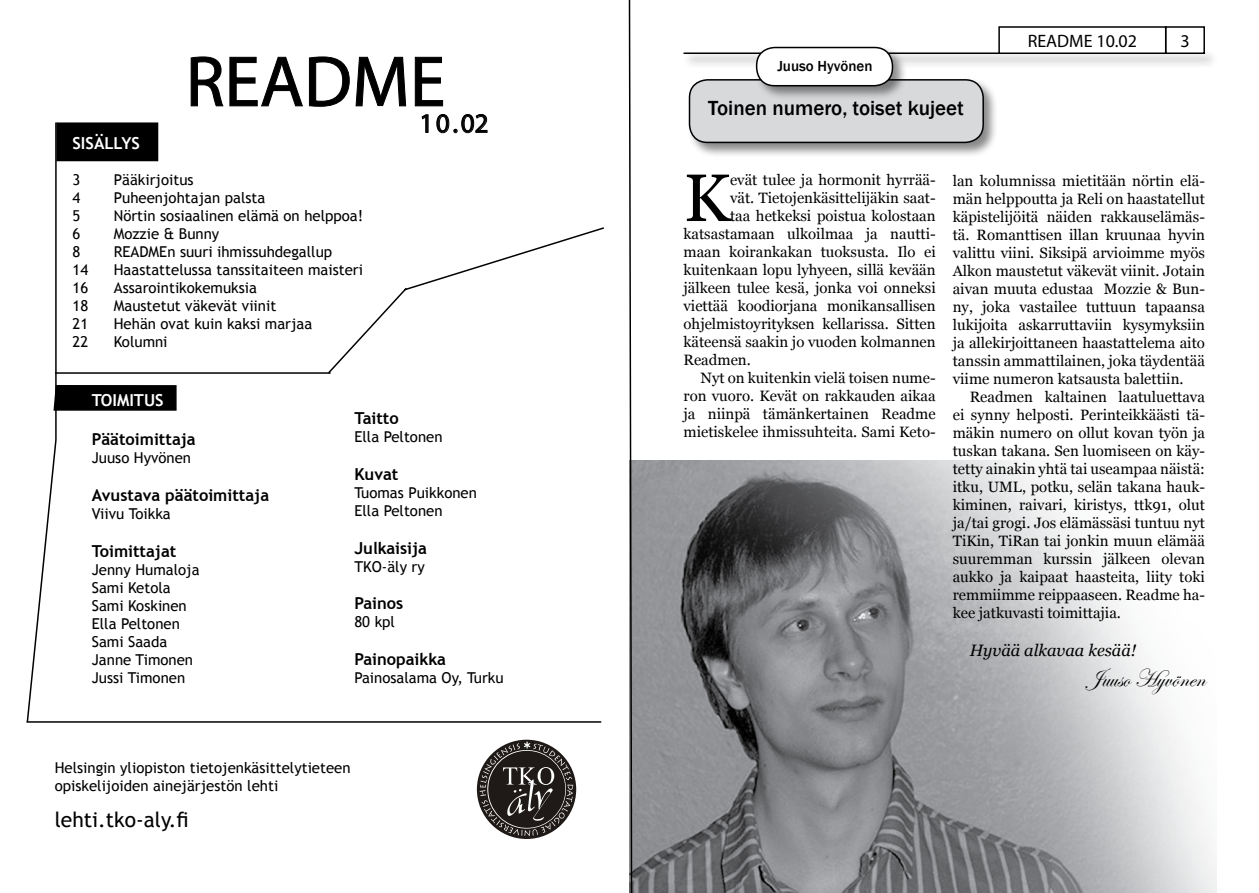
<style>
.page{position:relative;width:1259px;height:893px;background:#fff}
.page>*{position:absolute;margin:0;border:0;box-sizing:border-box;transform-origin:0 0}
.t1{font:72px "Myriad Pro";color:#000}
.t2{font:66.9px "Georgia";color:#000}
.t3{font:27px "Myriad Pro";color:#000}
.t4{font:25.5px "Edwardian Script ITC";color:#000}
.t5{font:500 21px "Franklin Gothic";color:#000}
.t6{font:21px "Trebuchet MS";color:#000}
.t7{font:18px "Myriad Pro";color:#000}
.t8{font:700 16.5px "Trebuchet MS";color:#000}
.t9{font:italic 16.5px "Georgia";color:#000}
.t10{font:700 16.5px "Trebuchet MS";color:#fff}
.t11{font:15px/18px "Georgia";color:#000;text-align:justify}
.t12{font:15px/18px "Trebuchet MS";color:#000}
.t13{font:500 15px "Franklin Gothic";color:#000}
</style>
<div class="page">
<div style="left:681px;top:51px;width:536px;height:17px;background:#000;opacity:.75"></div>
<hr style="left:683px;top:52px;width:521px;height:2px;background:#000">
<div style="left:1165px;top:26px;width:40px;height:28px;border:2px solid #000"></div>
<div style="left:998px;top:26px;width:168px;height:28px;border:2px solid #000"></div>
<div style="left:57px;top:123px;width:100px;height:37px;background:#000"></div>
<div style="left:56px;top:122px;width:102px;height:39px;border:2px solid #000"></div>
<div style="left:477px;top:740px;width:99px;height:99px;background:#1f1a17;border-radius:50%"></div>
<svg style="left:480px;top:741px;width:93px;height:95px"></svg>
<svg style="left:190px;top:56px;width:33px;height:51px"></svg>
<svg style="left:229px;top:57px;width:74px;height:50px"></svg>
<svg style="left:309px;top:56px;width:97px;height:51px"></svg>
<svg style="left:414px;top:57px;width:29px;height:50px"></svg>
<svg style="left:421px;top:114px;width:8px;height:19px"></svg>
<svg style="left:436px;top:114px;width:52px;height:19px"></svg>
<svg style="left:53px;top:385px;width:124px;height:26px;background:#070707"></svg>
<hr style="left:55px;top:122px;width:2px;height:318px;background:#000">
<svg style="left:26px;top:438px;width:31px;height:285px"></svg>
<hr style="left:27px;top:721px;width:574px;height:2px;background:#000">
<hr style="left:55px;top:372px;width:275px;height:2px;background:#000">
<svg style="left:326px;top:227px;width:278px;height:147px"></svg>
<div style="left:687px;top:77px;width:311px;height:81px;background:#000;opacity:.47"></div>
<div style="left:689px;top:80px;width:294px;height:62px;background:#d8d9db;border-radius:18px"></div>
<div style="left:689px;top:79px;width:295px;height:64px;border:2px solid #000;border-radius:18px"></div>
<div style="left:754px;top:45px;width:153px;height:56px;background:#000;opacity:.45"></div>
<div style="left:756px;top:48px;width:136px;height:38px;background:#fff;border-radius:18px"></div>
<div style="left:756px;top:47px;width:137px;height:39px;border:2px solid #000;border-radius:18px"></div>
<img style="left:633px;top:460px;width:583px;height:433px">
<svg style="left:628px;top:0;width:5px;height:893px"></svg>
<h1 class="t1" style="left:186px;top:37px;width:261px">README</h1>
<h3 class="t3" style="left:419px;top:107px;width:71px">10.02</h3>
<p class="t10" style="left:73px;top:133px;width:69px">SISÄLLYS</p>
<p class="t12" style="left:73px;top:171px;width:9px">3</p>
<p class="t12" style="left:114px;top:171px;width:81px">Pääkirjoitus</p>
<p class="t12" style="left:73px;top:189px;width:9px">4</p>
<p class="t12" style="left:114px;top:189px;width:153px">Puheenjohtajan palsta</p>
<p class="t12" style="left:73px;top:207px;width:9px">5</p>
<p class="t12" style="left:114px;top:207px;width:251px">Nörtin sosiaalinen elämä on helppoa!</p>
<p class="t12" style="left:73px;top:225px;width:9px">6</p>
<p class="t12" style="left:114px;top:225px;width:107px">Mozzie &amp; Bunny</p>
<p class="t12" style="left:73px;top:243px;width:9px">8</p>
<p class="t12" style="left:114px;top:243px;width:220px">READMEn suuri ihmissuhdegallup</p>
<p class="t12" style="left:73px;top:261px;width:17px">14</p>
<p class="t12" style="left:114px;top:261px;width:251px">Haastattelussa tanssitaiteen maisteri</p>
<p class="t12" style="left:73px;top:279px;width:17px">16</p>
<p class="t12" style="left:114px;top:279px;width:145px">Assarointikokemuksia</p>
<p class="t12" style="left:73px;top:297px;width:17px">18</p>
<p class="t12" style="left:114px;top:297px;width:164px">Maustetut väkevät viinit</p>
<p class="t12" style="left:73px;top:315px;width:17px">21</p>
<p class="t12" style="left:114px;top:315px;width:200px">Hehän ovat kuin kaksi marjaa</p>
<p class="t12" style="left:73px;top:333px;width:17px">22</p>
<p class="t12" style="left:114px;top:333px;width:55px">Kolumni</p>
<p class="t10" style="left:92px;top:389px;width:73px">TOIMITUS</p>
<p class="t8" style="left:92px;top:429px;width:105px">Päätoimittaja</p>
<p class="t12" style="left:92px;top:449px;width:101px">Juuso Hyvönen</p>
<p class="t8" style="left:92px;top:485px;width:179px">Avustava päätoimittaja</p>
<p class="t12" style="left:92px;top:505px;width:81px">Viivu Toikka</p>
<p class="t8" style="left:92px;top:541px;width:86px">Toimittajat</p>
<p class="t12" style="left:92px;top:561px;width:109px">Jenny Humaloja<br>Sami Ketola<br>Sami Koskinen<br>Ella Peltonen<br>Sami Saada<br>Janne Timonen<br>Jussi Timonen</p>
<p class="t8" style="left:354px;top:408px;width:46px">Taitto</p>
<p class="t12" style="left:354px;top:428px;width:90px">Ella Peltonen</p>
<p class="t8" style="left:354px;top:464px;width:45px">Kuvat</p>
<p class="t12" style="left:354px;top:484px;width:124px">Tuomas Puikkonen<br>Ella Peltonen</p>
<p class="t8" style="left:354px;top:537px;width:74px">Julkaisija</p>
<p class="t12" style="left:354px;top:557px;width:72px">TKO-äly ry</p>
<p class="t8" style="left:354px;top:593px;width:50px">Painos</p>
<p class="t12" style="left:354px;top:613px;width:42px">80 kpl</p>
<p class="t8" style="left:354px;top:649px;width:93px">Painopaikka</p>
<p class="t12" style="left:354px;top:669px;width:151px">Painosalama Oy, Turku</p>
<p class="t12" style="left:55px;top:759px;width:297px">Helsingin yliopiston tietojenkäsittelytieteen opiskelijoiden ainejärjestön lehti</p>
<h3 class="t6" style="left:55px;top:807px;width:135px">lehti.tko-aly.fi</h3>
<p class="t13" style="left:777px;top:57px;width:97px">Juuso Hyvönen</p>
<h3 class="t5" style="left:708px;top:95px;width:257px">Toinen numero, toiset kujeet</h3>
<p class="t7" style="left:1027px;top:30px;width:111px">README 10.02</p>
<p class="t7" style="left:1180px;top:30px;width:11px">3</p>
<h2 class="t2" style="left:683px;top:157px;width:48px">K</h2>
<p class="t11" style="left:730px;top:171px;width:207px">evät tulee ja hormonit hyrrää-</p>
<p class="t11" style="left:730px;top:189px;width:207px">vät. Tietojenkäsittelijäkin saat-</p>
<p class="t11" style="left:730px;top:207px;width:207px">taa hetkeksi poistua kolostaan</p>
<p class="t11" style="left:683px;top:225px;width:254px">katsastamaan ulkoilmaa ja nautti-</p>
<p class="t11" style="left:683px;top:243px;width:254px">maan koirankakan tuoksusta. Ilo ei</p>
<p class="t11" style="left:683px;top:261px;width:254px">kuitenkaan lopu lyhyeen, sillä kevään</p>
<p class="t11" style="left:683px;top:279px;width:254px">jälkeen tulee kesä, jonka voi onneksi</p>
<p class="t11" style="left:683px;top:297px;width:254px">viettää koodiorjana monikansallisen</p>
<p class="t11" style="left:683px;top:315px;width:254px">ohjelmistoyrityksen kellarissa. Sitten</p>
<p class="t11" style="left:683px;top:333px;width:254px">käteensä saakin jo vuoden kolmannen</p>
<p class="t11" style="left:683px;top:351px;width:69px">Readmen.</p>
<p class="t11" style="left:700px;top:369px;width:237px">Nyt on kuitenkin vielä toisen nume-</p>
<p class="t11" style="left:683px;top:387px;width:254px">ron vuoro. Kevät on rakkauden aikaa</p>
<p class="t11" style="left:683px;top:405px;width:254px">ja niinpä tämänkertainen Readme</p>
<p class="t11" style="left:683px;top:423px;width:254px">mietiskelee ihmissuhteita. Sami Keto-</p>
<p class="t11" style="left:952px;top:172px;width:254px">lan kolumnissa mietitään nörtin elä&shy;män helppoutta ja Reli on haastatellut käpistelijöitä näiden rakkauselämäs&shy;tä. Romanttisen illan kruunaa hyvin valittu viini. Siksipä arvioimme myös Alkon maustetut väkevät viinit. Jotain aivan muuta edustaa Mozzie &amp; Bun&shy;ny, joka vastailee tuttuun tapaansa lukijoita askarruttaviin kysymyksiin ja allekirjoittaneen haastattelema aito tanssin ammattilainen, joka täydentää viime numeron katsausta balettiin.</p>
<p class="t11" style="left:952px;top:388px;width:254px;text-indent:17px">Readmen kaltainen laatuluettava ei synny helposti. Perinteikkäästi tä&shy;mäkin numero on ollut kovan työn ja tuskan takana. Sen luomiseen on käy&shy;tetty ainakin yhtä tai useampaa näistä: itku, UML, potku, selän takana hauk&shy;kiminen, raivari, kiristys, ttk91, olut ja/tai grogi. Jos elämässäsi tuntuu nyt TiKin, TiRan tai jonkin muun elämää suuremman kurssin jälkeen olevan aukko ja kaipaat haasteita, liity toki remmiimme reippaaseen. Readme ha&shy;kee jatkuvasti toimittajia.</p>
<p class="t9" style="left:969px;top:639px;width:168px">Hyvää alkavaa kesää!</p>
<h3 class="t4" style="left:1087px;top:664px;width:119px">Juuso Hyvönen</h3>
</div>
